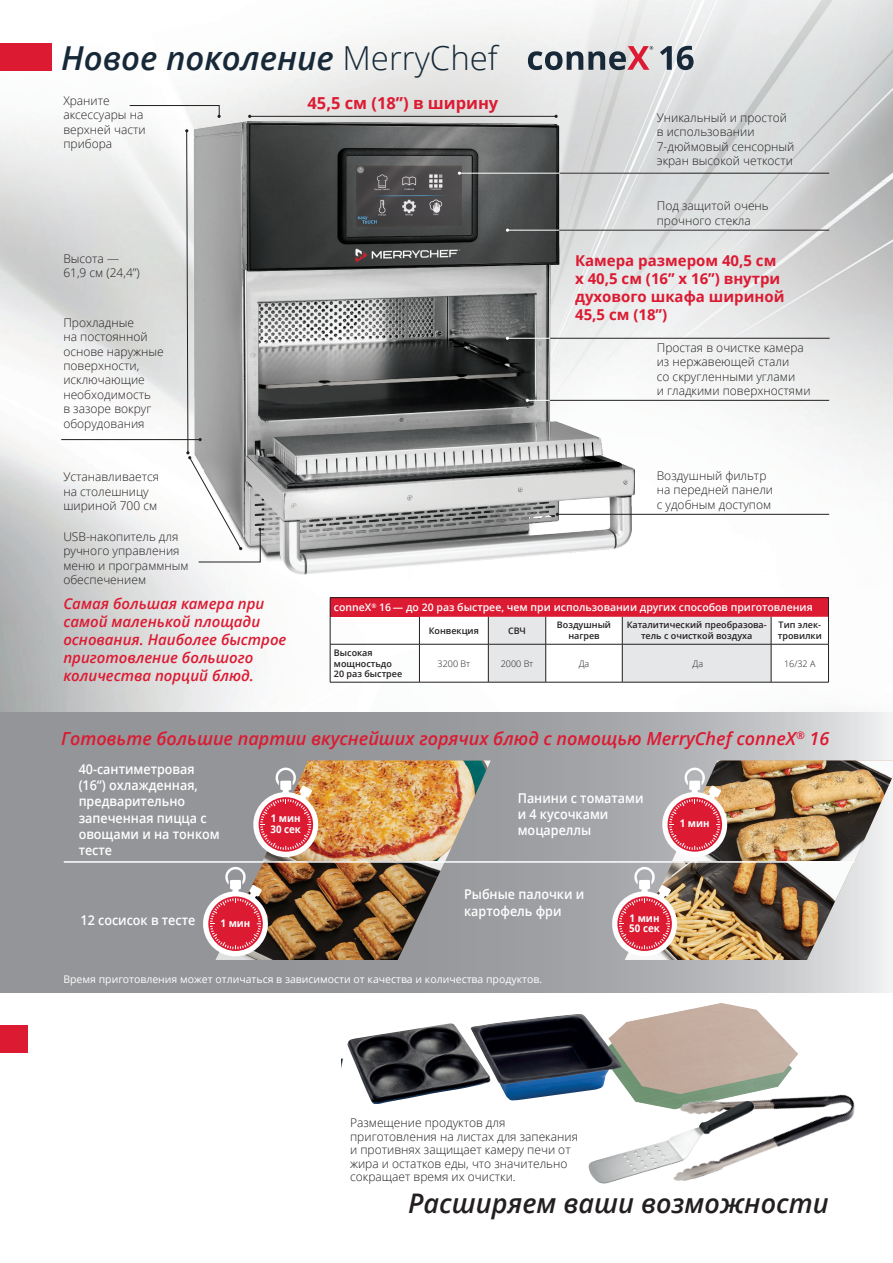
<style>
.page{position:relative;width:893px;height:1263px;background:#fff}
.page>*{position:absolute;margin:0;border:0;box-sizing:border-box;transform-origin:0 0}
.t1{font:italic 600 33px "Open Sans";color:#172938}
.t2{font:italic 600 27px "Open Sans";color:#231f20}
.t3{font:italic 600 18px "Open Sans";color:#dc1a32}
.t4{font:700 16.5px "Open Sans";color:#dc1a32}
.t5{font:italic 600 15px/18px "Open Sans";color:#dc1a32}
.t6{font:700 15px/18px "Open Sans";color:#dc1a32}
.Tabelle_Text{font:600 13.5px/16.2px "Open Sans";color:#fff;scale:.93 1}
.t7{font:300 12px/14.4px "Open Sans";color:#231f20}
.t8{font:10.5px "Open Sans";color:#fff}
.t9{font:600 10.5px "Open Sans";color:#fff}
.Tabelle_Text-2{font:700 10.5px/10.5px "Open Sans";color:#fff;scale:.93 1}
.t10{font:600 9px/10.8px "Open Sans";color:#231f20;text-align:center}
.t11{font:300 9px "Open Sans";color:#231f20}
.s1{font-weight:300;font-style:normal}
</style>
<div class="page">
<img style="left:623px;top:1021px;width:9px;height:73px">
<img style="left:491px;top:1014px;width:132px;height:86px">
<img style="left:347px;top:1023px;width:144px;height:81px">
<img style="left:632px;top:1003px;width:223px;height:153px">
<img style="left:588px;top:1101px;width:166px;height:83px">
<img style="left:0;top:0;width:893px;height:712px">
<div style="left:0;top:44px;width:51px;height:27px;background:#dc1a32"></div>
<div style="left:0;top:1025px;width:51px;height:28px;background:#dc1a32"></div>
<img style="left:180px;top:68px;width:494px;height:538px">
<svg style="left:129px;top:105px;width:92px;height:13px"></svg>
<hr style="left:459px;top:173px;width:221px;height:1px;background:#fff">
<hr style="left:560px;top:173px;width:269px;height:1px;background:#231f20">
<hr style="left:507px;top:230px;width:222px;height:1px;background:#fff">
<hr style="left:559px;top:230px;width:270px;height:1px;background:#231f20">
<hr style="left:508px;top:338px;width:116px;height:1px;background:#fff">
<hr style="left:550px;top:338px;width:280px;height:1px;background:#231f20">
<hr style="left:61px;top:439px;width:139px;height:1px;background:#231f20">
<hr style="left:527px;top:400px;width:179px;height:1px;background:#fff">
<hr style="left:550px;top:400px;width:279px;height:1px;background:#231f20">
<hr style="left:557px;top:514px;width:272px;height:1px;background:#231f20">
<hr style="left:250px;top:116px;width:305px;height:1px;background:#231f20">
<svg style="left:554px;top:115px;width:4px;height:3px"></svg>
<svg style="left:0;top:712px;width:892px;height:281px;background:#9ea0a3"></svg>
<svg style="left:660px;top:46px;width:34px;height:24px"></svg>
<svg style="left:528px;top:46px;width:125px;height:24px;background:#a49ba2"></svg>
<hr style="left:64px;top:861px;width:791px;height:2px;background:#fff">
<img style="left:201px;top:760px;width:290px;height:200px">
<img style="left:610px;top:760px;width:283px;height:200px">
<svg style="left:185px;top:129px;width:77px;height:433px;background:#aaa"></svg>
<div style="left:330px;top:598px;width:498px;height:19px;background:#dc1a32"></div>
<hr style="left:330px;top:644px;width:89px;height:1px;background:#231f20">
<svg style="left:419px;top:598px;width:410px;height:84px"></svg>
<hr style="left:330px;top:644px;width:1px;height:38px;background:#231f20">
<hr style="left:330px;top:682px;width:89px;height:1px;background:#231f20">
<hr style="left:828px;top:644px;width:1px;height:38px;background:#231f20">
<hr style="left:419px;top:682px;width:69px;height:1px;background:#231f20">
<hr style="left:488px;top:682px;width:58px;height:1px;background:#231f20">
<hr style="left:546px;top:682px;width:76px;height:1px;background:#231f20">
<hr style="left:622px;top:682px;width:149px;height:1px;background:#231f20">
<hr style="left:771px;top:682px;width:58px;height:1px;background:#231f20">
<svg style="left:330px;top:598px;width:1px;height:46px"></svg>
<hr style="left:330px;top:597px;width:89px;height:1px;background:#231f20">
<hr style="left:419px;top:597px;width:69px;height:1px;background:#231f20">
<hr style="left:488px;top:597px;width:58px;height:1px;background:#231f20">
<hr style="left:546px;top:597px;width:76px;height:1px;background:#231f20">
<hr style="left:622px;top:597px;width:149px;height:1px;background:#231f20">
<hr style="left:771px;top:597px;width:58px;height:1px;background:#231f20">
<div style="left:29px;top:1017px;width:312px;height:228px;background:#fff"></div>
<p class="t1" style="left:61px;top:35px;width:438px">Новое поколение <span class="s1">MerryChef</span></p>
<p class="t7" style="left:63px;top:93px;width:84px">Храните аксессуары на верхней части прибора</p>
<p class="t7" style="left:63px;top:251px;width:78px">Высота —<br>61,9 см (24,4’’)</p>
<p class="t7" style="left:63px;top:315px;width:102px">Прохладные<br>на постоянной основе наружные поверхности, исключающие необходимость<br>в зазоре вокруг оборудования</p>
<p class="t7" style="left:63px;top:469px;width:97px">Устанавливается на столешницу шириной 700 см</p>
<p class="t7" style="left:63px;top:529px;width:127px">USB-накопитель для ручного управления меню и программным обеспечением</p>
<p class="t4" style="left:307px;top:92px;width:192px">45,5 см (18’’) в ширину</p>
<p class="t7" style="left:657px;top:110px;width:139px">Уникальный и простой в использовании<br>7-дюймовый сенсорный экран высокой четкости</p>
<p class="t7" style="left:657px;top:198px;width:113px">Под защитой очень прочного стекла</p>
<p class="t6" style="left:575px;top:251px;width:211px">Камера размером 40,5 см x 40,5 см (16’’ х 16’’) внутри духового шкафа шириной<br>45,5 см (18’’)</p>
<p class="t7" style="left:657px;top:340px;width:155px">Простая в очистке камера из нержавеющей стали<br>со скругленными углами<br>и гладкими поверхностями</p>
<p class="t7" style="left:657px;top:468px;width:118px">Воздушный фильтр на передней панели с удобным доступом</p>
<p class="t5" style="left:63px;top:594px;width:225px">Самая большая камера при самой маленькой площади основания. Наиболее быстрое приготовление большого количества порций блюд.</p>
<p class="t9" style="left:334px;top:600px;width:480px">conneX<sup>®</sup> 16— до 20 раз быстрее, чем при использовании других способов приготовления</p>
<p class="t10" style="left:429px;top:625px;width:52px">Конвекция</p>
<p class="t10" style="left:508px;top:625px;width:20px">СВЧ</p>
<p class="t10" style="left:557px;top:620px;width:56px">Воздушный нагрев</p>
<p class="t10" style="left:627px;top:620px;width:142px">Каталитический преобразова&shy;тель с очисткой воздуха</p>
<p class="t10" style="left:778px;top:620px;width:45px;text-align:left">Тип элек&shy;тровилки</p>
<p class="t10" style="left:334px;top:647px;width:70px;text-align:left">Высокая мощностьдо<br>20 раз быстрее</p>
<p class="t11" style="left:438px;top:657px;width:34px">3200 Вт</p>
<p class="t11" style="left:501px;top:657px;width:34px">2000 Вт</p>
<p class="t11" style="left:579px;top:657px;width:12px">Да</p>
<p class="t11" style="left:693px;top:657px;width:12px">Да</p>
<p class="t11" style="left:784px;top:657px;width:33px">16/32 А</p>
<p class="t3" style="left:61px;top:726px;width:769px">Готовьте большие партии вкуснейших горячих блюд с помощью MerryChef conneX<sup>®</sup> 16</p>
<p class="Tabelle_Text" style="left:79px;top:761px;width:153px">40-сантиметровая (16“) охлажденная, предварительно запеченная пицца с овощами и на тонком тесте</p>
<p class="Tabelle_Text-2" style="left:270px;top:813px;width:34px">1 мин<br>30 сек</p>
<p class="Tabelle_Text" style="left:81px;top:911px;width:125px">12 сосисок в тесте</p>
<p class="Tabelle_Text-2" style="left:221px;top:917px;width:34px">1 мин</p>
<p class="Tabelle_Text" style="left:518px;top:789px;width:137px">Панини с томатами и 4 кусочками моцареллы</p>
<p class="Tabelle_Text" style="left:464px;top:886px;width:131px">Рыбные палочки и картофель фри</p>
<p class="Tabelle_Text-2" style="left:629px;top:912px;width:34px">1 мин<br>50 сек</p>
<p class="t8" style="left:63px;top:972px;width:480px">Время приготовления может отличаться в зависимости от качества и количества продуктов.</p>
<p class="Tabelle_Text-2" style="left:680px;top:818px;width:34px">1 мин</p>
<p class="t7" style="left:350px;top:1116px;width:229px;line-height:13.5px">Размещение продуктов для приготовления на листах для запекания и противнях защищает камеру печи от жира и остатков еды, что значительно сокращает время их очистки.</p>
<p class="t2" style="left:408px;top:1185px;width:422px">Расширяем ваши возможности</p>
</div>
